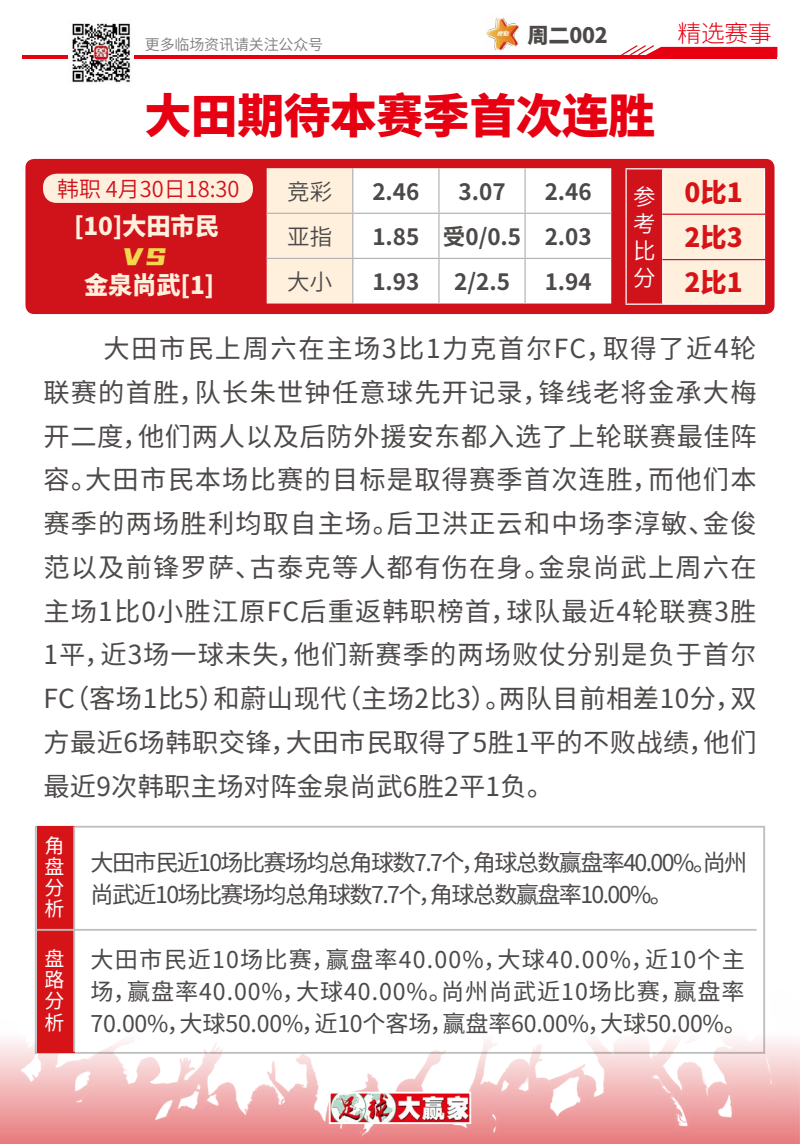
<style>
.page{position:relative;width:800px;height:1144px;background:#fff}
.page>*{position:absolute;margin:0;border:0;box-sizing:border-box;transform-origin:0 0}
.t1{font:900 46.88px "Noto Sans Hans";letter-spacing:-.01em;color:#e60012}
.t2{font:30px "You She Biao Ti Hei";color:#f4d74e}
.t3{font:26.25px/43.8px "Noto Sans Hans";letter-spacing:.02em;color:#4c4948;text-align:justify}
.t4{font:900 26.25px/45.1px "Noto Sans Hans";color:#d61418;text-align:justify}
.t5{font:900 24.38px "Noto Sans Hans";letter-spacing:-.01em;color:#fef0dd}
.t6{font:300 23.75px "Noto Sans Hans";color:#e60012}
.t7{font:23.12px/31.5px "Noto Sans Hans";letter-spacing:-.07em;color:#4c4948}
.t8{font:700 22.5px "Noto Sans Hans";color:#4c4948}
.t9{font:600 22.5px "Noto Sans Hans";color:#4c4948}
.t10{font:600 22.5px/27px "Noto Sans Hans";color:#fff;text-align:justify}
.t11{font:600 21.88px "Noto Sans Hans";color:#d0121b}
.t12{font:900 21.25px "Noto Sans Hans";letter-spacing:-.01em;color:#4c4948}
.t13{font:20px/21.2px "Noto Sans Hans";color:#fff;text-align:justify}
.t14{font:600 15px "Noto Sans Hans";letter-spacing:-.01em;color:#7d7d7d}
</style>
<div class="page">
<hr style="left:22px;top:55px;width:755px;height:4px;background:#e60012">
<svg style="left:621px;top:45px;width:156px;height:10px"></svg>
<img style="left:68px;top:23px;width:66px;height:60px">
<div style="left:25px;top:159px;width:750px;height:155px;background:#d0121b;border-radius:9px"></div>
<img style="left:0;top:919px;width:800px;height:225px">
<img style="left:332px;top:1094px;width:136px;height:27px">
<div style="left:329px;top:1091px;width:142px;height:33px;border:2px solid #fff"></div>
<svg style="left:267px;top:168px;width:344px;height:135px;background:#fefaf5"></svg>
<hr style="left:352px;top:168px;width:1px;height:45px;background:#b5b6b6">
<hr style="left:438px;top:168px;width:2px;height:45px;background:#b5b6b6">
<hr style="left:524px;top:168px;width:2px;height:45px;background:#b5b6b6">
<hr style="left:267px;top:213px;width:86px;height:1px;background:#b5b6b6">
<hr style="left:353px;top:213px;width:86px;height:1px;background:#b5b6b6">
<hr style="left:352px;top:214px;width:1px;height:44px;background:#b5b6b6">
<hr style="left:439px;top:213px;width:86px;height:1px;background:#b5b6b6">
<hr style="left:438px;top:214px;width:2px;height:44px;background:#b5b6b6">
<hr style="left:525px;top:213px;width:86px;height:1px;background:#b5b6b6">
<hr style="left:524px;top:214px;width:2px;height:44px;background:#b5b6b6">
<hr style="left:267px;top:258px;width:86px;height:1px;background:#b5b6b6">
<hr style="left:353px;top:258px;width:86px;height:1px;background:#b5b6b6">
<hr style="left:352px;top:259px;width:1px;height:44px;background:#b5b6b6">
<hr style="left:439px;top:258px;width:86px;height:1px;background:#b5b6b6">
<hr style="left:438px;top:259px;width:2px;height:44px;background:#b5b6b6">
<hr style="left:525px;top:258px;width:86px;height:1px;background:#b5b6b6">
<hr style="left:524px;top:259px;width:2px;height:44px;background:#b5b6b6">
<div style="left:663px;top:169px;width:101px;height:134px;background:#fef0dd"></div>
<hr style="left:625px;top:168px;width:38px;height:1px;background:#fff">
<hr style="left:625px;top:169px;width:2px;height:45px;background:#fff">
<hr style="left:663px;top:168px;width:102px;height:1px;background:#fff">
<hr style="left:662px;top:169px;width:1px;height:44px;background:#fff">
<hr style="left:764px;top:169px;width:1px;height:44px;background:#fff">
<hr style="left:625px;top:214px;width:2px;height:45px;background:#fff">
<hr style="left:662px;top:213px;width:103px;height:2px;background:#fff">
<hr style="left:662px;top:215px;width:1px;height:43px;background:#fff">
<hr style="left:764px;top:215px;width:1px;height:43px;background:#fff">
<hr style="left:625px;top:259px;width:2px;height:44px;background:#fff">
<hr style="left:662px;top:258px;width:103px;height:2px;background:#fff">
<hr style="left:662px;top:260px;width:1px;height:43px;background:#fff">
<hr style="left:764px;top:260px;width:1px;height:43px;background:#fff">
<hr style="left:625px;top:303px;width:38px;height:2px;background:#fff">
<hr style="left:663px;top:303px;width:102px;height:2px;background:#fff">
<img style="left:486px;top:17px;width:33px;height:34px">
<svg style="left:89px;top:825px;width:657px;height:3px"></svg>
<svg style="left:89px;top:947px;width:656px;height:26px"></svg>
<svg style="left:90px;top:979px;width:655px;height:25px"></svg>
<svg style="left:91px;top:1010px;width:642px;height:26px"></svg>
<div style="left:43px;top:174px;width:210px;height:29px;background:#fef0dd;border-radius:14px"></div>
<div style="left:37px;top:826px;width:37px;height:227px;background:#d61418"></div>
<hr style="left:35px;top:929px;width:722px;height:2px;background:#bfc0c0">
<hr style="left:73px;top:826px;width:2px;height:226px;background:#bfc0c0">
<hr style="left:662px;top:214px;width:103px;height:1px;background:#d0121b">
<hr style="left:662px;top:259px;width:103px;height:1px;background:#d0121b">
<p class="t14" style="left:145px;top:36px;width:180px">更多临场资讯请关注公众号</p>
<p class="t12" style="left:527px;top:23px;width:82px">周二002</p>
<p class="t6" style="left:678px;top:20px;width:96px">精选赛事</p>
<h1 class="t1" style="left:145px;top:89px;width:512px">大田期待本赛季首次连胜</h1>
<p class="t11" style="left:57px;top:176px;width:184px">韩职 4月30日18:30</p>
<p class="t5" style="left:74px;top:213px;width:146px">[10]大田市民</p>
<p class="t5" style="left:84px;top:272px;width:132px">金泉尚武[1]</p>
<p class="t2" style="left:123px;top:238px;width:46px">VS</p>
<p class="t9" style="left:287px;top:179px;width:47px">竞彩</p>
<p class="t8" style="left:372px;top:179px;width:49px">2.46</p>
<p class="t8" style="left:459px;top:179px;width:49px">3.07</p>
<p class="t8" style="left:545px;top:179px;width:49px">2.46</p>
<p class="t9" style="left:287px;top:224px;width:47px">亚指</p>
<p class="t8" style="left:372px;top:224px;width:221px">1.85 受0/0.5 2.03</p>
<p class="t9" style="left:287px;top:269px;width:46px">大小</p>
<p class="t8" style="left:372px;top:269px;width:49px">1.93</p>
<p class="t8" style="left:454px;top:269px;width:57px">2/2.5</p>
<p class="t8" style="left:545px;top:269px;width:49px">1.94</p>
<p class="t10" style="left:633px;top:184px;width:24px">参考比分</p>
<p class="t4" style="left:685px;top:170px;width:60px">0比1<br>2比3<br>2比1</p>
<p class="t3" style="left:43px;top:327px;width:715px;text-indent:60px">大田市民上周六在主场3比1力克首尔FC，取得了近4轮联赛的首胜，队长朱世钟任意球先开记录，锋线老将金承大梅开二度，他们两人以及后防外援安东都入选了上轮联赛最佳阵容。大田市民本场比赛的目标是取得赛季首次连胜，而他们本赛季的两场胜利均取自主场。后卫洪正云和中场李淳敏、金俊范以及前锋罗萨、古泰克等人都有伤在身。金泉尚武上周六在主场1比0小胜江原FC后重返韩职榜首，球队最近4轮联赛3胜1平，近3场一球未失，他们新赛季的两场败仗分别是负于首尔FC（客场1比5）和蔚山现代（主场2比3）。两队目前相差10分，双方最近6场韩职交锋，大田市民取得了5胜1平的不败战绩，他们最近9次韩职主场对阵金泉尚武6胜2平1负。</p>
<p class="t13" style="left:44px;top:835px;width:21px">角盘分析</p>
<p class="t13" style="left:44px;top:948px;width:21px">盘路分析</p>
<p class="t7" style="left:91px;top:847px;width:658px">大田市民近10场比赛场均总角球数7.7个，角球总数赢盘率40.00%。尚州尚武近10场比赛场均总角球数7.7个，角球总数赢盘率10.00%。</p>
<p class="t7" style="left:91px;top:945px;width:658px;text-align:justify">大田市民近10场比赛，赢盘率40.00%，大球40.00%，近10个主场，赢盘率40.00%，大球40.00%。尚州尚武近10场比赛，赢盘率70.00%，大球50.00%，近10个客场，赢盘率60.00%，大球50.00%。</p>
</div>
